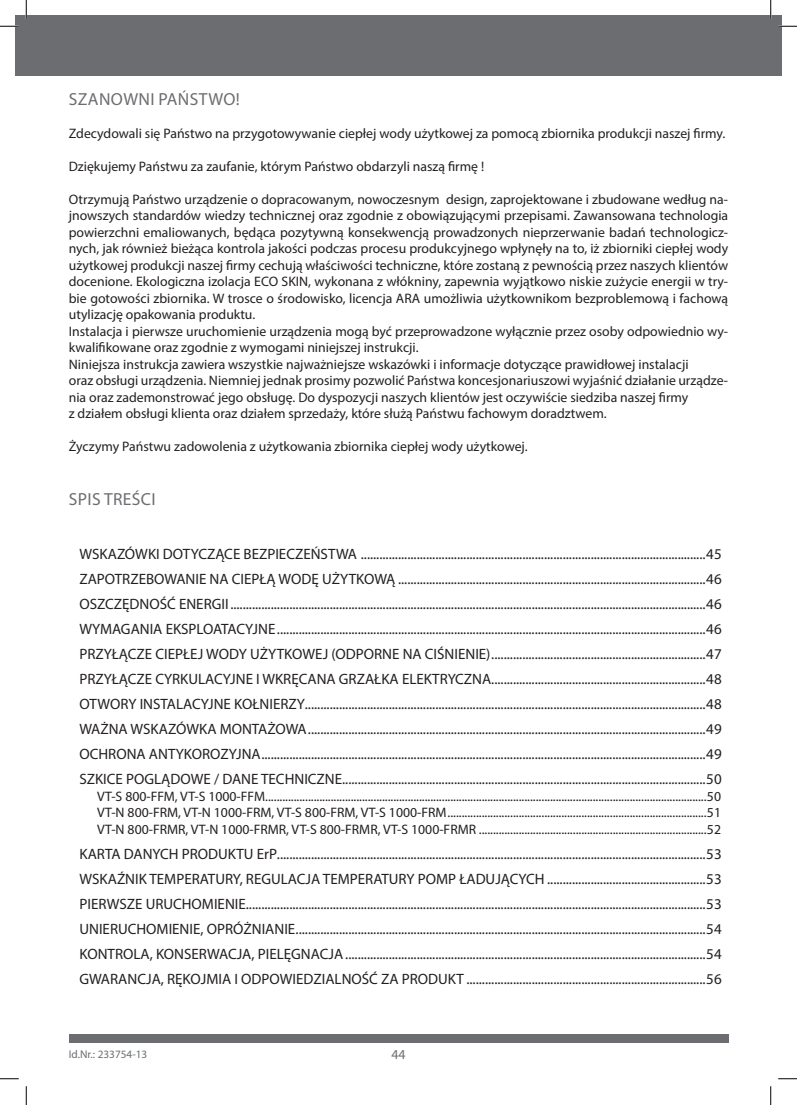
<style>
.page{position:relative;width:797px;height:1105px;background:#fff}
.page>*{position:absolute;margin:0;border:0;box-sizing:border-box;transform-origin:0 0}
.t1{font:17.5px "Myriad Pro";letter-spacing:.02em;color:#6c6d70}
.t2{font:15px/25px "Myriad Pro";color:#231f20;text-align:justify}
.t3{font:13.75px/16.5px "Myriad Pro";color:#231f20}
.t4{font:13.75px "Myriad Pro";color:#6c6d70}
.t5{font:11.25px "Myriad Pro";color:#6c6d70}
</style>
<div class="page">
<div style="left:16px;top:16px;width:765px;height:60px;background:#6c6d70"></div>
<div style="left:69px;top:1034px;width:659px;height:9px;background:#6c6d70"></div>
<svg style="left:0;top:25px;width:19px;height:2px"></svg>
<svg style="left:778px;top:25px;width:19px;height:2px"></svg>
<svg style="left:0;top:1078px;width:19px;height:1px"></svg>
<svg style="left:778px;top:1078px;width:19px;height:1px"></svg>
<svg style="left:25px;top:0;width:2px;height:19px"></svg>
<svg style="left:25px;top:1086px;width:2px;height:19px"></svg>
<svg style="left:770px;top:0;width:1px;height:19px"></svg>
<svg style="left:770px;top:1086px;width:1px;height:19px"></svg>
<p class="t1" style="left:69px;top:88px;width:172px">SZANOWNI PAŃSTWO!</p>
<p class="t3" style="left:69px;top:125px;width:658px">Zdecydowali się Państwo na przygotowywanie ciepłej wody użytkowej za pomocą zbiornika produkcji naszej firmy.</p>
<p class="t3" style="left:69px;top:158px;width:417px">Dziękujemy Państwu za zaufanie, którym Państwo obdarzyli naszą firmę !</p>
<p class="t3" style="left:69px;top:191px;width:661px">Otrzymują Państwo urządzenie o dopracowanym, nowoczesnym design, zaprojektowane i zbudowane według na&shy;jnowszych standardów wiedzy technicznej oraz zgodnie z obowiązującymi przepisami. Zawansowana technologia powierzchni emaliowanych, będąca pozytywną konsekwencją prowadzonych nieprzerwanie badań technologicz&shy;nych, jak również bieżąca kontrola jakości podczas procesu produkcyjnego wpłynęły na to, iż zbiorniki ciepłej wody użytkowej produkcji naszej firmy cechują właściwości techniczne, które zostaną z pewnością przez naszych klientów docenione. Ekologiczna izolacja ECO SKIN, wykonana z włókniny, zapewnia wyjątkowo niskie zużycie energii w try&shy;bie gotowości zbiornika. W trosce o środowisko, licencja ARA umożliwia użytkownikom bezproblemową i fachową utylizację opakowania produktu.<br>Instalacja i pierwsze uruchomienie urządzenia mogą być przeprowadzone wyłącznie przez osoby odpowiednio wy&shy;kwalifikowane oraz zgodnie z wymogami niniejszej instrukcji.<br>Niniejsza instrukcja zawiera wszystkie najważniejsze wskazówki i informacje dotyczące prawidłowej instalacji<br>oraz obsługi urządzenia. Niemniej jednak prosimy pozwolić Państwa koncesjonariuszowi wyjaśnić działanie urządze&shy;nia oraz zademonstrować jego obsługę. Do dyspozycji naszych klientów jest oczywiście siedziba naszej firmy<br>z działem obsługi klienta oraz działem sprzedaży, które służą Państwu fachowym doradztwem.</p>
<p class="t3" style="left:69px;top:438px;width:460px">Życzymy Państwu zadowolenia z użytkowania zbiornika ciepłej wody użytkowej.</p>
<p class="t1" style="left:69px;top:489px;width:88px">SPIS TREŚCI</p>
<p class="t2" style="left:79px;top:541px;width:643px">WSKAZÓWKI DOTYCZĄCE BEZPIECZEŃSTWA ...............................................................................................................45<br>ZAPOTRZEBOWANIE NA CIEPŁĄ WODĘ UŻYTKOWĄ ...................................................................................................46<br>OSZCZĘDNOŚĆ ENERGII.........................................................................................................................................................46<br>WYMAGANIA EKSPLOATACYJNE..........................................................................................................................................46<br>PRZYŁĄCZE CIEPŁEJ WODY UŻYTKOWEJ (ODPORNE NA CIŚNIENIE).....................................................................47<br>PRZYŁĄCZE CYRKULACYJNE I WKRĘCANA GRZAŁKA ELEKTRYCZNA.....................................................................48<br>OTWORY INSTALACYJNE KOŁNIERZY.................................................................................................................................48<br>WAŻNA WSKAZÓWKA MONTAŻOWA................................................................................................................................49<br>OCHRONA ANTYKOROZYJNA...............................................................................................................................................49<br>SZKICE POGLĄDOWE / DANE TECHNICZNE.....................................................................................................................50</p>
<p class="t3" style="left:97px;top:787px;width:625px;text-align:justify">VT-S 800-FFM, VT-S 1000-FFM...........................................................................................................................................................50<br>VT-N 800-FRM, VT-N 1000-FRM, VT-S 800-FRM, VT-S 1000-FRM...........................................................................................51<br>VT-N 800-FRMR, VT-N 1000-FRMR, VT-S 800-FRMR, VT-S 1000-FRMR ................................................................................52</p>
<p class="t2" style="left:79px;top:841px;width:643px">KARTA DANYCH PRODUKTU ErP..........................................................................................................................................53<br>WSKAŹNIK TEMPERATURY, REGULACJA TEMPERATURY POMP ŁADUJĄCYCH ...................................................53<br>PIERWSZE URUCHOMIENIE....................................................................................................................................................53<br>UNIERUCHOMIENIE, OPRÓŻNIANIE....................................................................................................................................54<br>KONTROLA, KONSERWACJA, PIELĘGNACJA....................................................................................................................54<br>GWARANCJA, RĘKOJMIA I ODPOWIEDZIALNOŚĆ ZA PRODUKT .............................................................................56</p>
<p class="t5" style="left:69px;top:1048px;width:80px">Id.Nr.: 233754-13</p>
<p class="t4" style="left:391px;top:1046px;width:16px">44</p>
</div>
